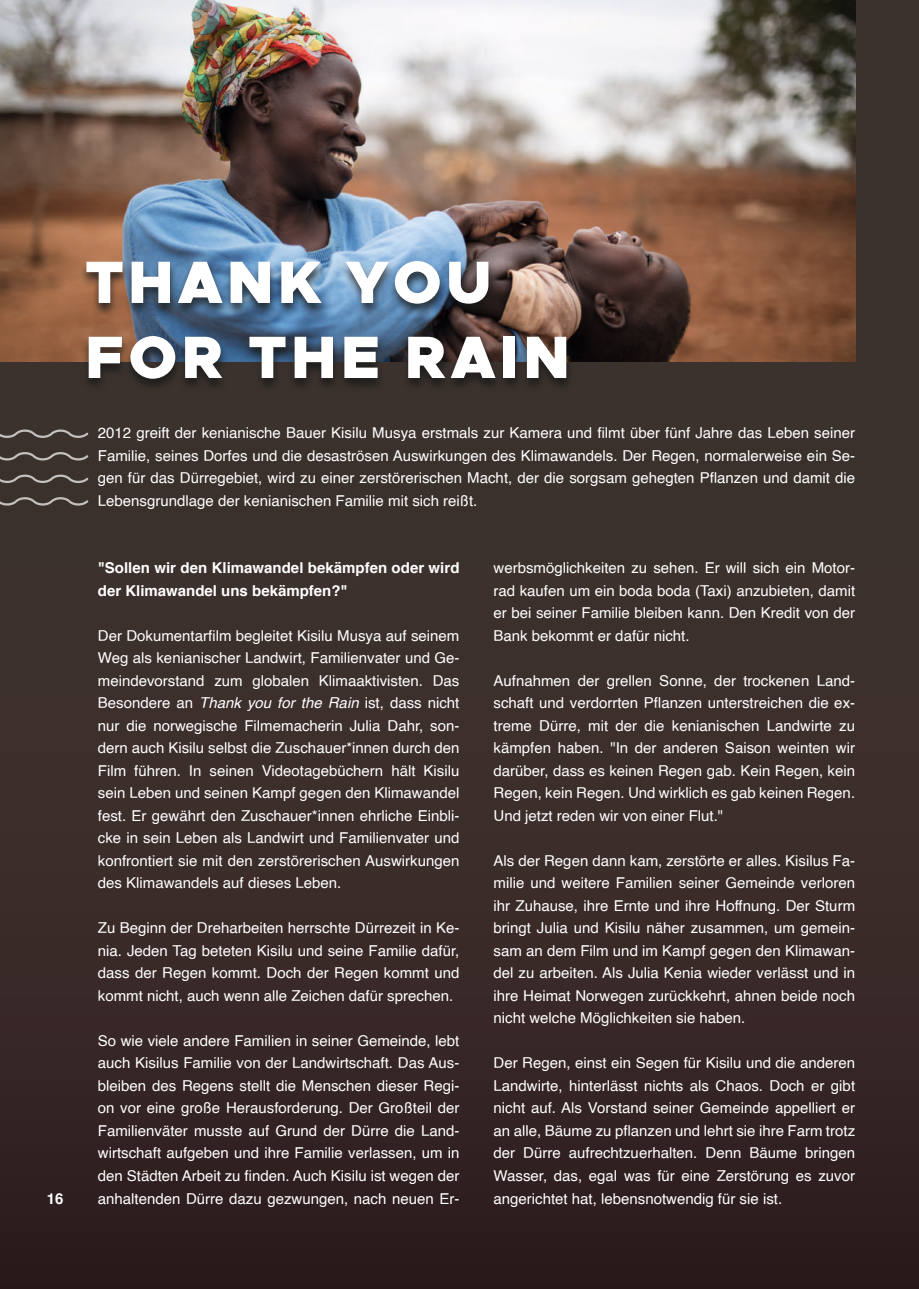
<style>
.page{position:relative;width:919px;height:1289px;background:#fff}
.page>*{position:absolute;margin:0;border:0;box-sizing:border-box;transform-origin:0 0}
.t1{font:900 60px/75px "Metropolis";letter-spacing:.07em;color:#fff}
.t2{font:15px/22.5px "Helvetica";color:#fff;text-align:justify}
.t3{font:700 15px/22.5px "Helvetica";color:#fff}
.s1{font-style:italic}
</style>
<div class="page">
<div style="left:0;top:0;width:918px;height:1288px;background:linear-gradient(to bottom,#3f3731,#322)"></div>
<img style="left:0;top:0;width:855px;height:361px">
<div style="left:79px;top:259px;width:496px;height:134px;background:#171818;opacity:.8"></div>
<svg style="left:0;top:449px;width:90px;height:14px"></svg>
<svg style="left:0;top:428px;width:90px;height:13px"></svg>
<svg style="left:0;top:494px;width:90px;height:13px"></svg>
<svg style="left:0;top:471px;width:90px;height:15px"></svg>
<h1 class="t1" style="left:85px;top:245px;width:486px">THANK YOU<br>FOR THE RAIN</h1>
<p class="t2" style="left:98px;top:422px;width:758px">2012 greift der kenianische Bauer Kisilu Musya erstmals zur Kamera und filmt über fünf Jahre das Leben seiner Familie, seines Dorfes und die desaströsen Auswirkungen des Klimawandels. Der Regen, normalerweise ein Se&shy;gen für das Dürregebiet, wird zu einer zerstörerischen Macht, der die sorgsam gehegten Pflanzen und damit die Lebensgrundlage der kenianischen Familie mit sich reißt.</p>
<p class="t3" style="left:98px;top:557px;width:363px">"Sollen wir den Klimawandel bekämpfen oder wird der Klimawandel uns bekämpfen?"</p>
<p class="t2" style="left:98px;top:624px;width:363px">Der Dokumentarfilm begleitet Kisilu Musya auf seinem Weg als kenianischer Landwirt, Familienvater und Ge&shy;meindevorstand zum globalen Klimaaktivisten. Das Besondere an <span class="s1">Thank you for the Rain</span> ist, dass nicht nur die norwegische Filmemacherin Julia Dahr, son&shy;dern auch Kisilu selbst die Zuschauer*innen durch den Film führen. In seinen Videotagebüchern hält Kisilu sein Leben und seinen Kampf gegen den Klimawandel fest. Er gewährt den Zuschauer*innen ehrliche Einbli&shy;cke in sein Leben als Landwirt und Familienvater und konfrontiert sie mit den zerstörerischen Auswirkungen des Klimawandels auf dieses Leben.</p>
<p class="t2" style="left:98px;top:917px;width:363px">Zu Beginn der Dreharbeiten herrschte Dürrezeit in Ke&shy;nia. Jeden Tag beteten Kisilu und seine Familie dafür, dass der Regen kommt. Doch der Regen kommt und kommt nicht, auch wenn alle Zeichen dafür sprechen.</p>
<p class="t2" style="left:98px;top:1029px;width:363px">So wie viele andere Familien in seiner Gemeinde, lebt auch Kisilus Familie von der Landwirtschaft. Das Aus&shy;bleiben des Regens stellt die Menschen dieser Regi&shy;on vor eine große Herausforderung. Der Großteil der Familienväter musste auf Grund der Dürre die Land&shy;wirtschaft aufgeben und ihre Familie verlassen, um in den Städten Arbeit zu finden. Auch Kisilu ist wegen der anhaltenden Dürre dazu gezwungen, nach neuen Er-</p>
<p class="t2" style="left:493px;top:557px;width:363px">werbsmöglichkeiten zu sehen. Er will sich ein Motor&shy;rad kaufen um ein boda boda (Taxi) anzubieten, damit er bei seiner Familie bleiben kann. Den Kredit von der Bank bekommt er dafür nicht.</p>
<p class="t2" style="left:493px;top:669px;width:363px">Aufnahmen der grellen Sonne, der trockenen Land&shy;schaft und verdorrten Pflanzen unterstreichen die ex&shy;treme Dürre, mit der die kenianischen Landwirte zu kämpfen haben. "In der anderen Saison weinten wir darüber, dass es keinen Regen gab. Kein Regen, kein Regen, kein Regen. Und wirklich es gab keinen Regen.<br>Und jetzt reden wir von einer Flut."</p>
<p class="t2" style="left:493px;top:849px;width:363px">Als der Regen dann kam, zerstörte er alles. Kisilus Fa&shy;milie und weitere Familien seiner Gemeinde verloren ihr Zuhause, ihre Ernte und ihre Hoffnung. Der Sturm bringt Julia und Kisilu näher zusammen, um gemein&shy;sam an dem Film und im Kampf gegen den Klimawan&shy;del zu arbeiten. Als Julia Kenia wieder verlässt und in ihre Heimat Norwegen zurückkehrt, ahnen beide noch nicht welche Möglichkeiten sie haben.</p>
<p class="t2" style="left:493px;top:1052px;width:363px">Der Regen, einst ein Segen für Kisilu und die anderen Landwirte, hinterlässt nichts als Chaos. Doch er gibt nicht auf. Als Vorstand seiner Gemeinde appelliert er an alle, Bäume zu pflanzen und lehrt sie ihre Farm trotz der Dürre aufrechtzuerhalten. Denn Bäume bringen Wasser, das, egal was für eine Zerstörung es zuvor</p>
<p class="t3" style="left:47px;top:1187px;width:18px">16</p>
<p class="t2" style="left:493px;top:1187px;width:290px">angerichtet hat, lebensnotwendig für sie ist.</p>
</div>
